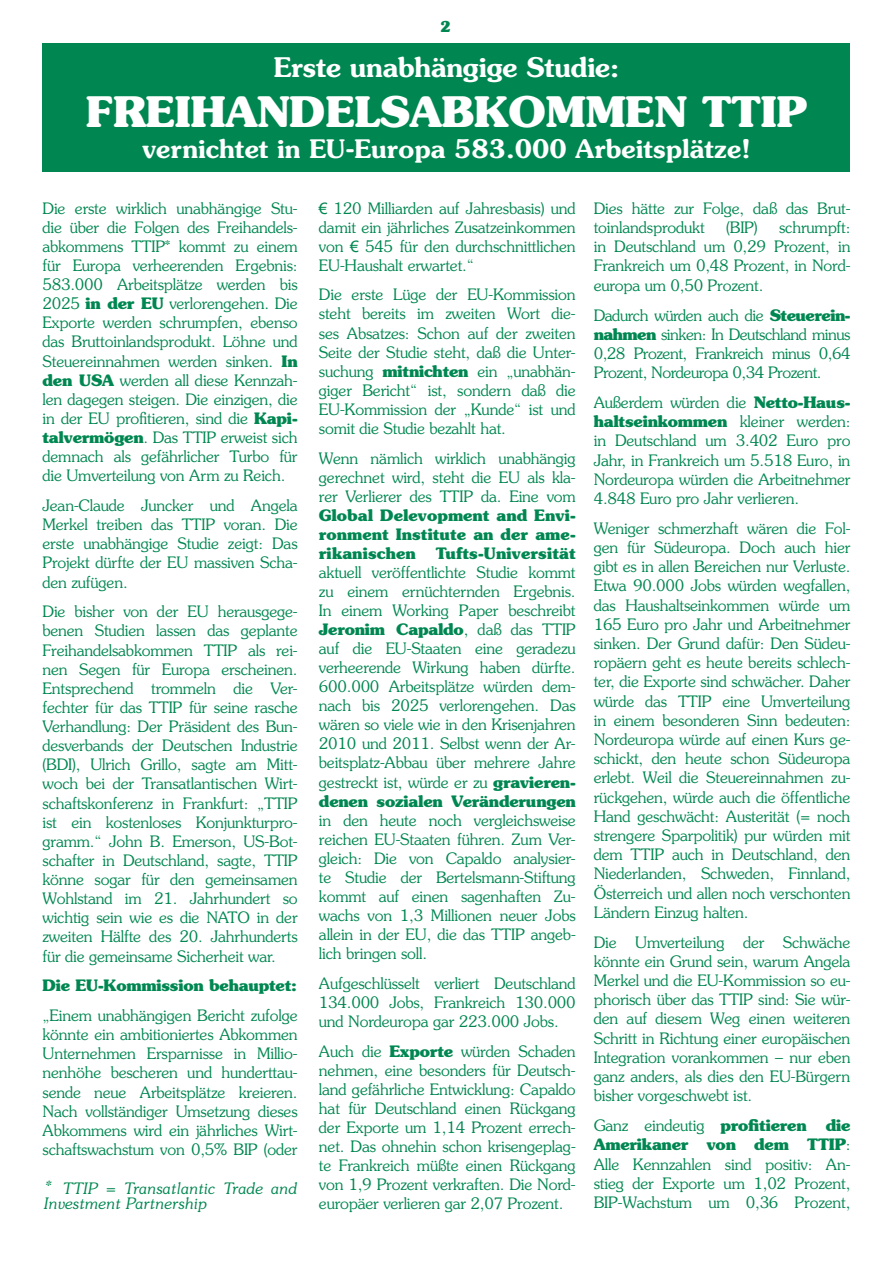
<style>
.page{position:relative;width:893px;height:1263px;background:#fff}
.page>*{position:absolute;margin:0;border:0;box-sizing:border-box;transform-origin:0 0}
.t1{font:700 42px "Souvenir";color:#fff}
.t2{font:600 27px "Souvenir";letter-spacing:-.01em;color:#fff}
.t3{font:600 25.5px "Souvenir";color:#fff}
.t4{font:300 15.75px/19px "Souvenir";letter-spacing:-.01em;color:#008751;text-align:justify}
.t5{font:700 15.75px/19px "Souvenir";letter-spacing:.005em;color:#008751;text-align:justify}
.t6{font:italic 300 15.75px/15px "Souvenir";letter-spacing:-.01em;color:#008751}
.t7{font:700 15px "Souvenir";color:#008751}
.s1{font-family:"Arial";font-weight:400}
.s2{font-weight:700}
.s3{font-size:18px}
</style>
<div class="page">
<div style="left:43px;top:43px;width:807px;height:128px;background:#008751"></div>
<p class="t7" style="left:440px;top:17px;width:12px">2</p>
<h2 class="t2" style="left:274px;top:50px;width:347px">Erste unabhängige Studie:</h2>
<h1 class="t1" style="left:86px;top:84px;width:720px">Freihandelsabkommen ttip</h1>
<h3 class="t3" style="left:142px;top:133px;width:609px">vernichtet in EU-Europa 583.000 Arbeitsplätze!</h3>
<p class="t4" style="left:319px;top:198px;width:258px"><span class="s1">€</span> 120 Milliarden auf Jahresbasis) und damit ein jährliches Zusatzeinkommen von <span class="s1">€</span> 545 für den durchschnittlichen EU-Haushalt erwartet.“</p>
<p class="t4" style="left:319px;top:285px;width:258px">Die erste Lüge der EU-Kommission steht bereits im zweiten Wort die&shy;ses Absatzes: Schon auf der zweiten Seite der Studie steht, daß die Unter&shy;suchung <span class="s2">mitnichten</span> ein „unabhän&shy;giger Bericht“ ist, sondern daß die EU-Kommission der „Kunde“ ist und somit die Studie bezahlt hat.</p>
<p class="t4" style="left:319px;top:448px;width:258px">Wenn nämlich wirklich unabhängig gerechnet wird, steht die EU als kla&shy;rer Verlierer des TTIP da. Eine vom</p>
<p class="t5" style="left:319px;top:505px;width:258px">Global Delevopment and Envi&shy;ronment Institute an der ame&shy;rikanischen</p>
<p class="t4" style="left:43px;top:199px;width:257px">Die erste wirklich unabhängige Stu&shy;die über die Folgen des Freihandels&shy;abkommens TTIP* kommt zu einem für Europa verheerenden Ergebnis:<br>583.000 Arbeitsplätze werden bis 2025 <span class="s2">in der EU</span> verlorengehen. Die Exporte werden schrumpfen, ebenso das Bruttoinlandsprodukt. Löhne und Steuereinnahmen werden sinken. <span class="s2">In den USA</span> werden all diese Kennzah&shy;len dagegen steigen. Die einzigen, die in der EU profitieren, sind die <span class="s2">Kapi&shy;talvermögen</span>. Das TTIP erweist sich demnach als gefährlicher Turbo für die Umverteilung von Arm zu Reich.</p>
<p class="t4" style="left:43px;top:496px;width:257px">Jean-Claude Juncker und Angela Merkel treiben das TTIP voran. Die erste unabhängige Studie zeigt: Das Projekt dürfte der EU massiven Scha&shy;den zufügen.</p>
<p class="t4" style="left:43px;top:602px;width:257px">Die bisher von der EU herausgege&shy;benen Studien lassen das geplante Freihandelsabkommen TTIP als rei&shy;nen Segen für Europa erscheinen.<br>Entsprechend trommeln die Ver&shy;fechter für das TTIP für seine rasche Verhandlung: Der Präsident des Bun&shy;desverbands der Deutschen Industrie (BDI), Ulrich Grillo, sagte am Mitt&shy;woch bei der Transatlantischen Wirt&shy;schaftskonferenz in Frankfurt: „TTIP ist ein kostenloses Konjunkturpro&shy;gramm.“ John B. Emerson, US-Bot&shy;schafter in Deutschland, sagte, TTIP könne sogar für den gemeinsamen Wohlstand im 21. Jahrhundert so wichtig sein wie es die NATO in der zweiten Hälfte des 20. Jahrhunderts für die gemeinsame Sicherheit war.</p>
<p class="t5" style="left:43px;top:976px;width:256px">Die EU-Kommission behauptet:</p>
<p class="t4" style="left:43px;top:1006px;width:257px">„Einem unabhängigen Bericht zufolge könnte ein ambitioniertes Abkommen Unternehmen Ersparnisse in Millio&shy;nenhöhe bescheren und hunderttau&shy;sende neue Arbeitsplätze kreieren.<br>Nach vollständiger Umsetzung dieses Abkommens wird ein jährliches Wirt&shy;schaftswachstum von 0,5% BIP (oder</p>
<p class="t4" style="left:594px;top:199px;width:258px">Dies hätte zur Folge, daß das Brut&shy;toinlandsprodukt</p>
<p class="t4" style="left:594px;top:218px;width:258px;text-indent:185px">schrumpft: in Deutschland um 0,29 Prozent, in Frankreich um 0,48 Prozent, in Nord&shy;europa um 0,50 Prozent.</p>
<p class="t4" style="left:594px;top:305px;width:258px">Dadurch würden auch die <span class="s2">Steuerein&shy;nahmen</span> sinken: In Deutschland minus 0,28 Prozent, Frankreich minus 0,64<br>Prozent, Nordeuropa 0,34 Prozent.</p>
<p class="t4" style="left:594px;top:393px;width:258px">Außerdem würden die <span class="s2">Netto-Haus&shy;haltseinkommen</span> kleiner werden: in Deutschland um 3.402 Euro pro Jahr, in Frankreich um 5.518 Euro, in Nordeuropa würden die Arbeitnehmer 4.848 Euro pro Jahr verlieren.</p>
<p class="t4" style="left:594px;top:519px;width:258px">Weniger schmerzhaft wären die Fol&shy;gen für Südeuropa. Doch auch hier gibt es in allen Bereichen nur Verluste.<br>Etwa 90.000 Jobs würden wegfallen, das Haushaltseinkommen würde um 165 Euro pro Jahr und Arbeitnehmer sinken. Der Grund dafür: Den Südeu&shy;ropäern geht es heute bereits schlech&shy;ter, die Exporte sind schwächer. Daher würde das TTIP eine Umverteilung in einem besonderen Sinn bedeuten:<br>Nordeuropa würde auf einen Kurs ge&shy;schickt, den heute schon Südeuropa erlebt. Weil die Steuereinnahmen zu&shy;rückgehen, würde auch die öffentliche Hand geschwächt: Austerität (= noch strengere Sparpolitik) pur würden mit dem TTIP auch in Deutschland, den Niederlanden, Schweden, Finnland, Österreich und allen noch verschonten Ländern Einzug halten.</p>
<p class="t4" style="left:594px;top:932px;width:258px">Die Umverteilung der Schwäche könnte ein Grund sein, warum Angela Merkel und die EU-Kommission so eu&shy;phorisch über das TTIP sind: Sie wür&shy;den auf diesem Weg einen weiteren Schritt in Richtung einer europäischen Integration vorankommen – nur eben ganz anders, als dies den EU-Bürgern bisher vorgeschwebt ist.</p>
<p class="t4" style="left:594px;top:1116px;width:258px">Ganz eindeutig <span class="s2">profitieren die Amerikaner von dem TTIP</span>:<br>Alle Kennzahlen sind positiv: An&shy;stieg der Exporte um 1,02 Prozent, BIP-Wachstum um 0,36 Prozent,</p>
<p class="t4" style="left:726px;top:218px;width:33px">(BIP)</p>
<p class="t5" style="left:436px;top:543px;width:142px">Tufts-Universität</p>
<p class="t4" style="left:319px;top:563px;width:258px">aktuell veröffentlichte Studie kommt zu einem ernüchternden Ergebnis.<br>In einem Working Paper beschreibt <span class="s2">Jeronim Capaldo</span>, daß das TTIP auf die EU-Staaten eine geradezu verheerende Wirkung haben dürfte.<br>600.000 Arbeitsplätze würden dem&shy;nach bis 2025 verlorengehen. Das wären so viele wie in den Krisenjahren 2010 und 2011. Selbst wenn der Ar&shy;beitsplatz-Abbau über mehrere Jahre gestreckt ist, würde er zu <span class="s2">gravieren&shy;denen sozialen Veränderungen</span></p>
<p class="t4" style="left:319px;top:810px;width:258px">in den heute noch vergleichsweise reichen EU-Staaten führen. Zum Ver&shy;gleich: Die von Capaldo analysier&shy;te Studie der Bertelsmann-Stiftung kommt auf einen sagenhaften Zu&shy;wachs von 1,3 Millionen neuer Jobs allein in der EU, die das TTIP angeb&shy;lich bringen soll.</p>
<p class="t4" style="left:319px;top:974px;width:258px">Aufgeschlüsselt verliert Deutschland 134.000 Jobs, Frankreich 130.000 und Nordeuropa gar 223.000 Jobs.</p>
<p class="t4" style="left:319px;top:1041px;width:258px">Auch die <span class="s2">Exporte</span> würden Schaden nehmen, eine besonders für Deutsch&shy;land gefährliche Entwicklung: Capaldo hat für Deutschland einen Rückgang der Exporte um 1,14 Prozent errech&shy;net. Das ohnehin schon krisengeplag&shy;te Frankreich müßte einen Rückgang von 1,9 Prozent verkraften. Die Nord&shy;europäer verlieren gar 2,07 Prozent.</p>
<p class="t6" style="left:44px;top:1181px;width:255px"><span class="s3">*</span> TTIP = Transatlantic Trade and<br>Investment Partnership</p>
</div>
